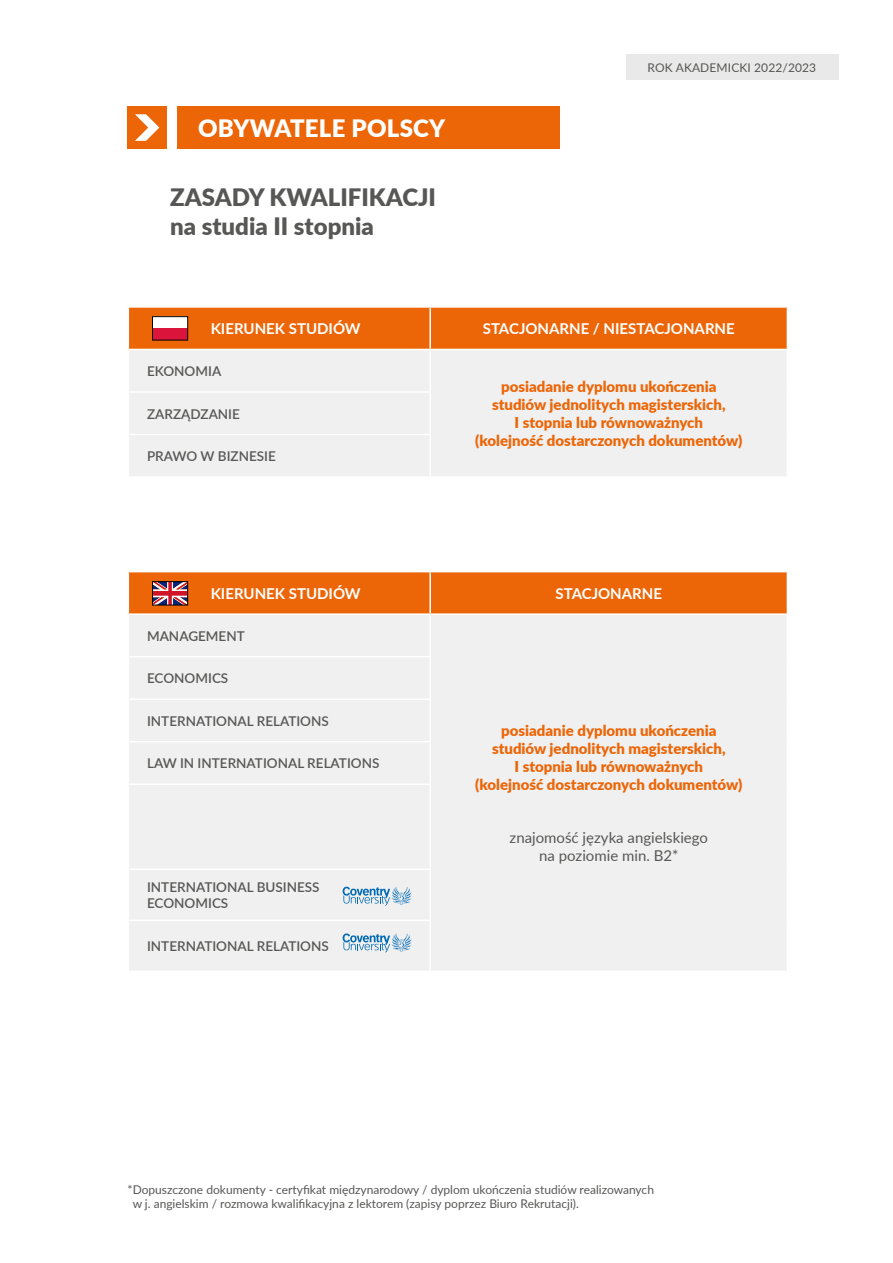
<style>
.page{position:relative;width:893px;height:1263px;background:#fff}
.page>*{position:absolute;margin:0;border:0;box-sizing:border-box;transform-origin:0 0}
.t1{font:900 24px/28.8px "Lato";color:#575756}
.t2{font:900 24px "Lato";letter-spacing:.01em;color:#fff}
.t3{font:900 15px/18px "Lato";color:#ec6608;text-align:center}
.t4{font:700 15px "Lato";color:#fff}
.t5{font:15px/18px "Lato";color:#575756;text-align:center}
.t6{font:600 13.5px/16.2px "Lato";color:#575756}
.t7{font:12px/14.4px "Lato";color:#575756}
</style>
<div class="page">
<div style="left:626px;top:54px;width:213px;height:26px;background:#e9e9e9"></div>
<div style="left:177px;top:106px;width:383px;height:43px;background:#ec6608"></div>
<div style="left:128px;top:106px;width:39px;height:43px;background:#ec6608"></div>
<svg style="left:135px;top:114px;width:24px;height:27px"></svg>
<div style="left:129px;top:308px;width:658px;height:41px;background:#ec6608"></div>
<div style="left:129px;top:350px;width:658px;height:126px;background:#f0f0f0"></div>
<hr style="left:429px;top:308px;width:2px;height:41px;background:#fff">
<hr style="left:429px;top:350px;width:2px;height:41px;background:#fff">
<hr style="left:128px;top:391px;width:303px;height:2px;background:#fff">
<hr style="left:429px;top:393px;width:2px;height:41px;background:#fff">
<hr style="left:128px;top:434px;width:303px;height:1px;background:#fff">
<hr style="left:429px;top:435px;width:2px;height:41px;background:#fff">
<div style="left:129px;top:615px;width:658px;height:355px;background:#f0f0f0"></div>
<hr style="left:429px;top:615px;width:2px;height:41px;background:#fff">
<hr style="left:128px;top:656px;width:303px;height:1px;background:#fff">
<hr style="left:429px;top:657px;width:2px;height:41px;background:#fff">
<hr style="left:128px;top:698px;width:303px;height:2px;background:#fff">
<hr style="left:429px;top:700px;width:2px;height:41px;background:#fff">
<hr style="left:128px;top:741px;width:303px;height:1px;background:#fff">
<hr style="left:429px;top:742px;width:2px;height:41px;background:#fff">
<hr style="left:128px;top:783px;width:303px;height:2px;background:#fff">
<hr style="left:429px;top:785px;width:2px;height:83px;background:#fff">
<hr style="left:128px;top:868px;width:303px;height:2px;background:#fff">
<hr style="left:429px;top:870px;width:2px;height:49px;background:#fff">
<hr style="left:128px;top:919px;width:303px;height:2px;background:#fff">
<hr style="left:429px;top:921px;width:2px;height:50px;background:#fff">
<svg style="left:343px;top:886px;width:70px;height:20px"></svg>
<svg style="left:343px;top:933px;width:70px;height:19px"></svg>
<div style="left:152px;top:317px;width:36px;height:23px;background:#fff"></div>
<div style="left:152px;top:328px;width:36px;height:12px;background:#db143b"></div>
<div style="left:152px;top:317px;width:36px;height:23px;border:1px solid #000"></div>
<svg style="left:128px;top:572px;width:659px;height:42px;background:#ea6a11"></svg>
<div style="left:152px;top:581px;width:36px;height:24px;border:1px solid #000"></div>
<h1 class="t2" style="left:198px;top:110px;width:249px">OBYWATELE POLSCY</h1>
<h1 class="t1" style="left:170px;top:182px;width:267px">ZASADY KWALIFIKACJI na studia II stopnia</h1>
<p class="t7" style="left:648px;top:60px;width:170px">ROK AKADEMICKI 2022/2023</p>
<p class="t4" style="left:211px;top:318px;width:152px">KIERUNEK STUDIÓW</p>
<p class="t4" style="left:483px;top:318px;width:253px">STACJONARNE / NIESTACJONARNE</p>
<p class="t6" style="left:147px;top:363px;width:76px">EKONOMIA</p>
<p class="t3" style="left:475px;top:377px;width:269px">posiadanie dyplomu ukończenia studiów jednolitych magisterskich,<br>I stopnia lub równoważnych<br>(kolejność dostarczonych dokumentów)</p>
<p class="t6" style="left:147px;top:405px;width:94px">ZARZĄDZANIE</p>
<p class="t6" style="left:147px;top:448px;width:130px">PRAWO W BIZNESIE</p>
<p class="t4" style="left:211px;top:582px;width:152px">KIERUNEK STUDIÓW</p>
<p class="t4" style="left:556px;top:582px;width:108px">STACJONARNE</p>
<p class="t6" style="left:147px;top:627px;width:99px">MANAGEMENT</p>
<p class="t6" style="left:147px;top:670px;width:83px">ECONOMICS</p>
<p class="t6" style="left:147px;top:712px;width:183px">INTERNATIONAL RELATIONS</p>
<p class="t6" style="left:147px;top:755px;width:234px">LAW IN INTERNATIONAL RELATIONS</p>
<p class="t6" style="left:147px;top:878px;width:174px">INTERNATIONAL BUSINESS<br>ECONOMICS</p>
<p class="t6" style="left:147px;top:938px;width:183px">INTERNATIONAL RELATIONS</p>
<p class="t3" style="left:475px;top:721px;width:269px">posiadanie dyplomu ukończenia studiów jednolitych magisterskich,<br>I stopnia lub równoważnych<br>(kolejność dostarczonych dokumentów)</p>
<p class="t5" style="left:510px;top:828px;width:200px">znajomość języka angielskiego na poziomie min. B2*</p>
<p class="t7" style="left:133px;top:1182px;width:523px;text-indent:-5px">*Dopuszczone dokumenty - certyfikat międzynarodowy / dyplom ukończenia studiów realizowanych w j. angielskim / rozmowa kwalifikacyjna z lektorem (zapisy poprzez Biuro Rekrutacji).</p>
</div>
